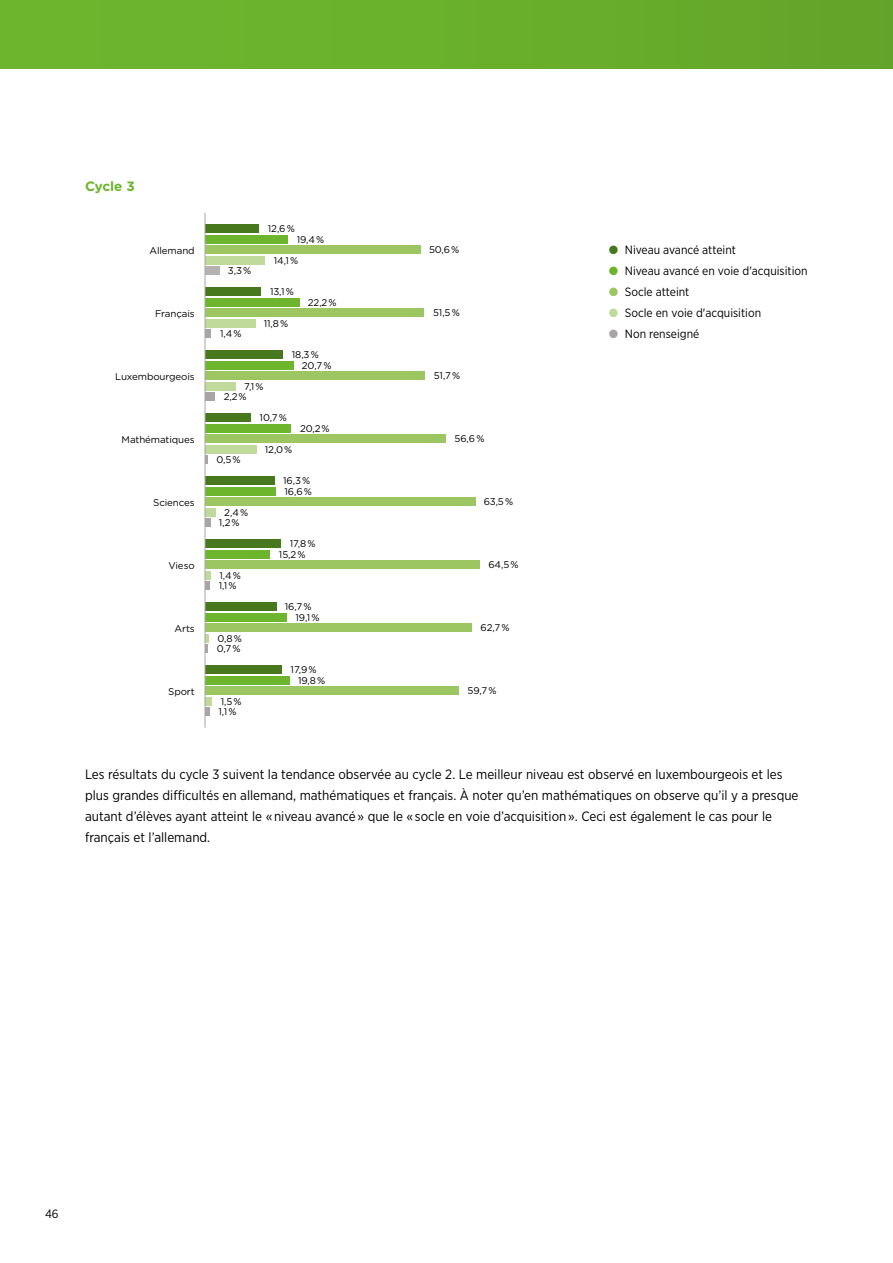
<style>
.page{position:relative;width:893px;height:1263px;background:#fff}
.page>*{position:absolute;margin:0;border:0;box-sizing:border-box;transform-origin:0 0}
.t1{font:13.5px/21px "Gotham Narrow";color:#000}
.t2{font:700 13.5px "Gotham Rounded";letter-spacing:-.005em;color:#6cb52d}
.t3{font:12px/21px "Gotham Narrow";color:#000}
.t4{font:9.75px/10.5px "Gotham Rounded";letter-spacing:-.01em;color:#000}
</style>
<div class="page">
<div style="left:0;top:0;width:893px;height:68px;background:#69b02c"></div>
<div style="left:609px;top:246px;width:9px;height:8px;background:#47781d;border-radius:50%"></div>
<div style="left:609px;top:267px;width:9px;height:8px;background:#6cb52d;border-radius:50%"></div>
<div style="left:609px;top:288px;width:9px;height:8px;background:#9bc662;border-radius:50%"></div>
<div style="left:609px;top:309px;width:9px;height:8px;background:#c0da9b;border-radius:50%"></div>
<div style="left:609px;top:330px;width:9px;height:8px;background:#a9a5a4;border-radius:50%"></div>
<div style="left:205px;top:235px;width:83px;height:9px;background:#6cb52d"></div>
<div style="left:205px;top:225px;width:54px;height:8px;background:#47781d"></div>
<div style="left:205px;top:256px;width:60px;height:9px;background:#c0da9b"></div>
<div style="left:205px;top:267px;width:14px;height:8px;background:#b6b2b1"></div>
<div style="left:205px;top:288px;width:56px;height:8px;background:#47781d"></div>
<div style="left:205px;top:319px;width:51px;height:9px;background:#c0da9b"></div>
<div style="left:205px;top:330px;width:6px;height:8px;background:#a9a5a4"></div>
<div style="left:205px;top:382px;width:31px;height:9px;background:#c0da9b"></div>
<div style="left:205px;top:393px;width:10px;height:8px;background:#a9a5a4"></div>
<div style="left:205px;top:372px;width:220px;height:8px;background:#9bc662"></div>
<div style="left:205px;top:414px;width:46px;height:8px;background:#47781d"></div>
<div style="left:205px;top:424px;width:86px;height:9px;background:#6cb52d"></div>
<div style="left:205px;top:445px;width:51px;height:9px;background:#c0da9b"></div>
<div style="left:205px;top:582px;width:5px;height:8px;background:#a9a5a4"></div>
<div style="left:205px;top:708px;width:5px;height:8px;background:#a9a5a4"></div>
<div style="left:205px;top:603px;width:71px;height:8px;background:#47781d"></div>
<div style="left:205px;top:613px;width:82px;height:9px;background:#6cb52d"></div>
<div style="left:205px;top:676px;width:85px;height:9px;background:#6cb52d"></div>
<div style="left:205px;top:571px;width:6px;height:9px;background:#c0da9b"></div>
<svg style="left:206px;top:634px;width:3px;height:19px"></svg>
<div style="left:205px;top:697px;width:7px;height:9px;background:#c0da9b"></div>
<div style="left:205px;top:561px;width:275px;height:8px;background:#9bc662"></div>
<div style="left:205px;top:624px;width:267px;height:8px;background:#9bc662"></div>
<div style="left:205px;top:687px;width:254px;height:8px;background:#9bc662"></div>
<div style="left:205px;top:487px;width:71px;height:9px;background:#6cb52d"></div>
<div style="left:205px;top:519px;width:5px;height:8px;background:#a9a5a4"></div>
<div style="left:205px;top:508px;width:11px;height:9px;background:#c0da9b"></div>
<div style="left:205px;top:309px;width:219px;height:8px;background:#9bc662"></div>
<div style="left:205px;top:246px;width:216px;height:8px;background:#9bc662"></div>
<div style="left:205px;top:351px;width:78px;height:8px;background:#47781d"></div>
<div style="left:205px;top:361px;width:88px;height:9px;background:#6cb52d"></div>
<div style="left:205px;top:435px;width:241px;height:8px;background:#9bc662"></div>
<div style="left:205px;top:477px;width:70px;height:8px;background:#47781d"></div>
<div style="left:205px;top:498px;width:270px;height:8px;background:#9bc662"></div>
<div style="left:205px;top:540px;width:76px;height:8px;background:#47781d"></div>
<div style="left:205px;top:550px;width:65px;height:9px;background:#6cb52d"></div>
<div style="left:205px;top:666px;width:76px;height:8px;background:#47781d"></div>
<div style="left:205px;top:298px;width:95px;height:9px;background:#6cb52d"></div>
<hr style="left:205px;top:213px;width:1px;height:515px;background:#a9a5a4">
<p class="t2" style="left:85px;top:176px;width:51px">Cycle 3</p>
<p class="t4" style="left:149px;top:245px;width:47px">Allemand</p>
<p class="t4" style="left:155px;top:308px;width:41px">Français</p>
<p class="t4" style="left:228px;top:265px;width:25px">3,3 %</p>
<p class="t4" style="left:220px;top:328px;width:23px">1,4 %</p>
<p class="t4" style="left:268px;top:223px;width:28px">12,6 %</p>
<p class="t4" style="left:274px;top:255px;width:26px">14,1 %</p>
<p class="t4" style="left:297px;top:234px;width:29px">19,4 %</p>
<p class="t4" style="left:270px;top:286px;width:25px">13,1 %</p>
<p class="t4" style="left:264px;top:318px;width:26px">11,8 %</p>
<p class="t4" style="left:308px;top:297px;width:30px">22,2 %</p>
<p class="t4" style="left:429px;top:244px;width:32px">50,6 %</p>
<p class="t4" style="left:433px;top:307px;width:28px">51,5 %</p>
<p class="t3" style="left:625px;top:239px;width:184px">Niveau avancé atteint<br>Niveau avancé en voie d'acquisition<br>Socle atteint<br>Socle en voie d'acquisition<br>Non renseigné</p>
<p class="t4" style="left:302px;top:349px;width:31px;text-indent:-10px">18,3 %<br>20,7 %</p>
<p class="t4" style="left:115px;top:371px;width:81px">Luxembourgeois</p>
<p class="t4" style="left:224px;top:381px;width:41px;text-indent:21px">7,1 %<br>2,2 %</p>
<p class="t4" style="left:260px;top:412px;width:29px">10,7 %</p>
<p class="t4" style="left:434px;top:370px;width:28px">51,7 %</p>
<p class="t4" style="left:300px;top:423px;width:31px">20,2 %</p>
<p class="t4" style="left:122px;top:434px;width:75px">Mathématiques</p>
<p class="t4" style="left:265px;top:444px;width:29px">12,0 %</p>
<p class="t4" style="left:455px;top:433px;width:31px">56,6 %</p>
<p class="t4" style="left:216px;top:454px;width:26px">0,5 %</p>
<p class="t4" style="left:283px;top:475px;width:30px">16,3 %<br>16,6 %</p>
<p class="t4" style="left:153px;top:497px;width:43px">Sciences</p>
<p class="t4" style="left:484px;top:496px;width:31px">63,5 %</p>
<p class="t4" style="left:224px;top:507px;width:25px">2,4 %</p>
<p class="t4" style="left:219px;top:517px;width:22px">1,2 %</p>
<p class="t4" style="left:290px;top:538px;width:27px">17,8 %</p>
<p class="t4" style="left:279px;top:549px;width:28px">15,2 %</p>
<p class="t4" style="left:169px;top:560px;width:28px">Vieso</p>
<p class="t4" style="left:488px;top:559px;width:32px">64,5 %</p>
<p class="t4" style="left:219px;top:570px;width:23px">1,4 %</p>
<p class="t4" style="left:219px;top:580px;width:19px">1,1 %</p>
<p class="t4" style="left:285px;top:601px;width:28px">16,7 %</p>
<p class="t4" style="left:296px;top:612px;width:26px">19,1 %</p>
<p class="t4" style="left:175px;top:623px;width:22px">Arts</p>
<p class="t4" style="left:480px;top:622px;width:31px">62,7 %</p>
<p class="t4" style="left:217px;top:633px;width:26px">0,8 %</p>
<p class="t4" style="left:217px;top:643px;width:25px">0,7 %</p>
<p class="t4" style="left:291px;top:664px;width:27px">17,9 %</p>
<p class="t4" style="left:298px;top:675px;width:29px">19,8 %</p>
<p class="t4" style="left:168px;top:686px;width:28px">Sport</p>
<p class="t4" style="left:221px;top:696px;width:22px">1,5 %</p>
<p class="t4" style="left:468px;top:685px;width:31px">59,7 %</p>
<p class="t4" style="left:219px;top:706px;width:19px">1,1 %</p>
<p class="t1" style="left:85px;top:764px;width:715px">Les résultats du cycle 3 suivent la tendance observée au cycle 2. Le meilleur niveau est observé en luxembourgeois et les plus grandes difficultés en allemand, mathématiques et français. À noter qu’en mathématiques on observe qu’il y a presque autant d’élèves ayant atteint le « niveau avancé » que le « socle en voie d’acquisition ». Ceci est également le cas pour le français et l’allemand.</p>
<p class="t3" style="left:45px;top:1203px;width:15px">46</p>
</div>
